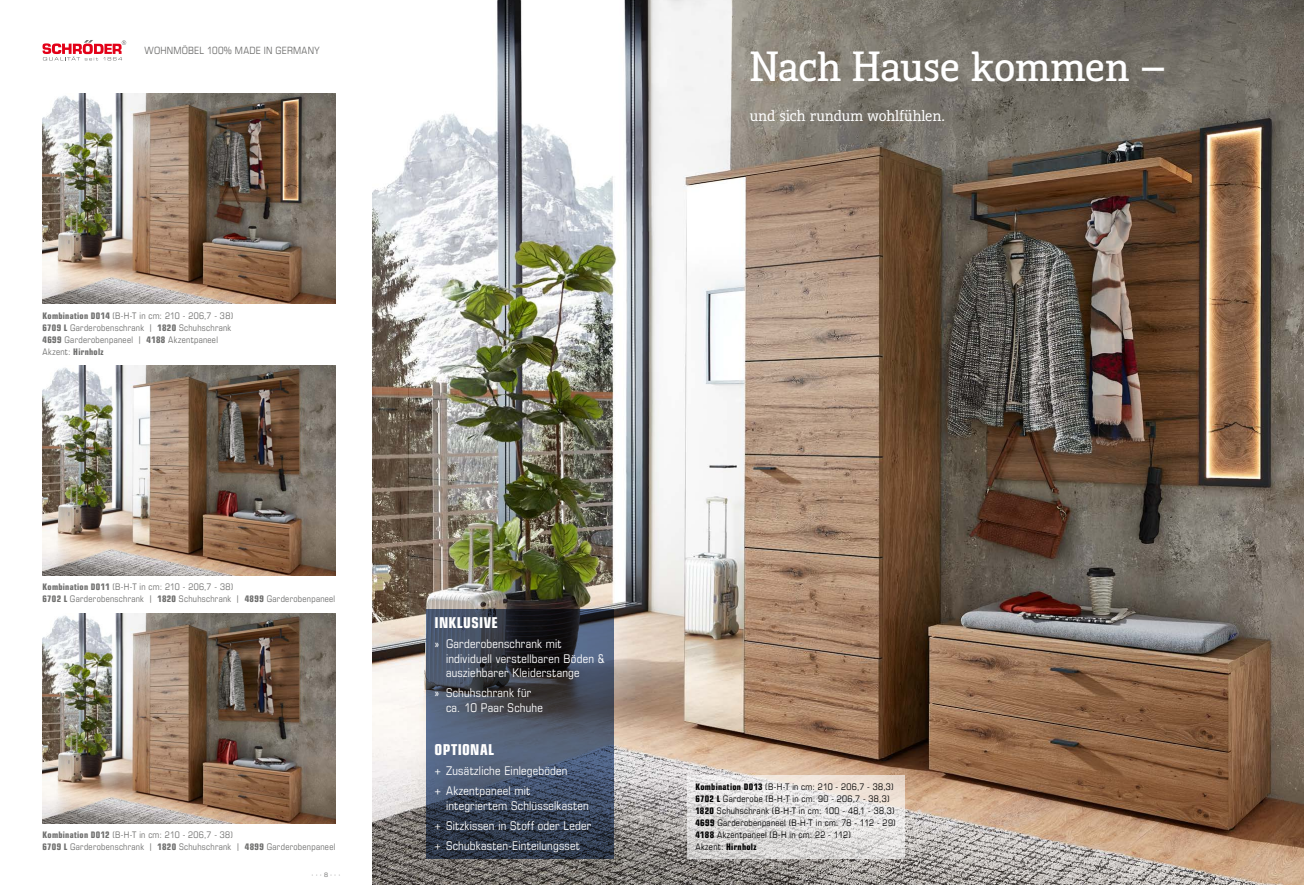
<style>
.page{position:relative;width:1304px;height:885px;background:#fff}
.page>*{position:absolute;margin:0;border:0;box-sizing:border-box;transform-origin:0 0}
.t1{font:700 40px "Kofi Pure Serif";letter-spacing:-.005em;color:#fff}
.t2{font:500 15px "Kofi Pure Serif";color:#fff}
.t3{font:700 condensed 15px "Eurostile LT Pro";letter-spacing:.03em;color:#fff}
.t4{font:condensed 12px/14.4px "Eurostile LT Pro";letter-spacing:.02em;color:#fff}
.t5{font:condensed 10px "Eurostile LT Pro";letter-spacing:.02em;color:#6f6f6e}
.t6{font:condensed 9px/12px "Eurostile LT Pro";letter-spacing:.03em;color:#6f6f6e}
.t7{font:condensed 9px/12px "Eurostile LT Pro";letter-spacing:.035em;color:#000}
.t8{font:6px "Eurostile LT Pro";color:#6f6f6e}
.s1{font-weight:700}
</style>
<div class="page">
<svg style="left:43px;top:40px;width:83px;height:20px"></svg>
<img style="left:373px;top:1px;width:931px;height:883px">
<svg style="left:687px;top:774px;width:217px;height:84px;background:#e1dddb"></svg>
<img style="left:43px;top:365px;width:292px;height:210px">
<img style="left:43px;top:94px;width:292px;height:209px">
<img style="left:43px;top:613px;width:292px;height:209px">
<svg style="left:426px;top:608px;width:187px;height:250px;background:#3e4859"></svg>
<hr style="left:373px;top:0;width:931px;height:1px;background:#009ee3">
<p class="t5" style="left:145px;top:44px;width:177px">WOHNMÖBEL 100% MADE IN GERMANY</p>
<p class="t6" style="left:43px;top:309px;width:192px"><span class="s1">Kombination D014</span> (B-H-T in cm: 210 - 206,7 - 38)<br><span class="s1">6709 L</span> Garderobenschrank | <span class="s1">1820</span> Schuhschrank <span class="s1">4699</span> Garderobenpaneel | <span class="s1">4188</span> Akzentpaneel Akzent: <span class="s1">Hirnholz</span></p>
<p class="t6" style="left:43px;top:581px;width:294px"><span class="s1">Kombination D011</span> (B-H-T in cm: 210 - 206,7 - 38)<br><span class="s1">6702 L</span> Garderobenschrank | <span class="s1">1820</span> Schuhschrank | <span class="s1">4899</span> Garderobenpaneel</p>
<p class="t6" style="left:43px;top:828px;width:294px"><span class="s1">Kombination D012</span> (B-H-T in cm: 210 - 206,7 - 38)<br><span class="s1">6709 L</span> Garderobenschrank | <span class="s1">1820</span> Schuhschrank | <span class="s1">4899</span> Garderobenpaneel</p>
<p class="t8" style="left:312px;top:871px;width:30px">∙ ∙ ∙ 8 ∙ ∙ ∙</p>
<h1 class="t1" style="left:750px;top:40px;width:418px">Nach Hause kommen —</h1>
<h2 class="t2" style="left:750px;top:106px;width:197px">und sich rundum wohlfühlen.</h2>
<h2 class="t3" style="left:435px;top:613px;width:65px">INKLUSIVE</h2>
<h3 class="t4" style="left:446px;top:636px;width:160px;text-indent:-11px">» Garderobenschrank mit individuell verstellbaren Böden &amp; ausziehbarer Kleiderstange</h3>
<h3 class="t4" style="left:446px;top:685px;width:98px;text-indent:-11px">» Schuhschrank für ca. 10 Paar Schuhe</h3>
<h2 class="t3" style="left:435px;top:740px;width:61px">OPTIONAL</h2>
<h3 class="t4" style="left:435px;top:760px;width:134px;line-height:20.1px">+ Zusätzliche Einlegeböden + Akzentpaneel mit</h3>
<h3 class="t4" style="left:435px;top:795px;width:158px;line-height:20.1px;text-indent:11px">integriertem Schlüsselkasten + Sitzkissen in Stoff oder Leder + Schubkasten-Einteilungsset</h3>
<p class="t7" style="left:695px;top:780px;width:202px"><span class="s1">Kombination D013</span> (B-H-T in cm: 210 - 206,7 - 38,3)<br><span class="s1">6702 L</span> Garderobe (B-H-T in cm: 90 - 206,7 - 38,3)<br><span class="s1">1820</span> Schuhschrank (B-H-T in cm: 100 - 48,1 - 38,3)<br><span class="s1">4699</span> Garderobenpaneel (B-H-T in cm: 78 - 112 - 29)<br><span class="s1">4188</span> Akzentpaneel (B-H in cm: 22 - 112)<br>Akzent: <span class="s1">Hirnholz</span></p>
</div>
